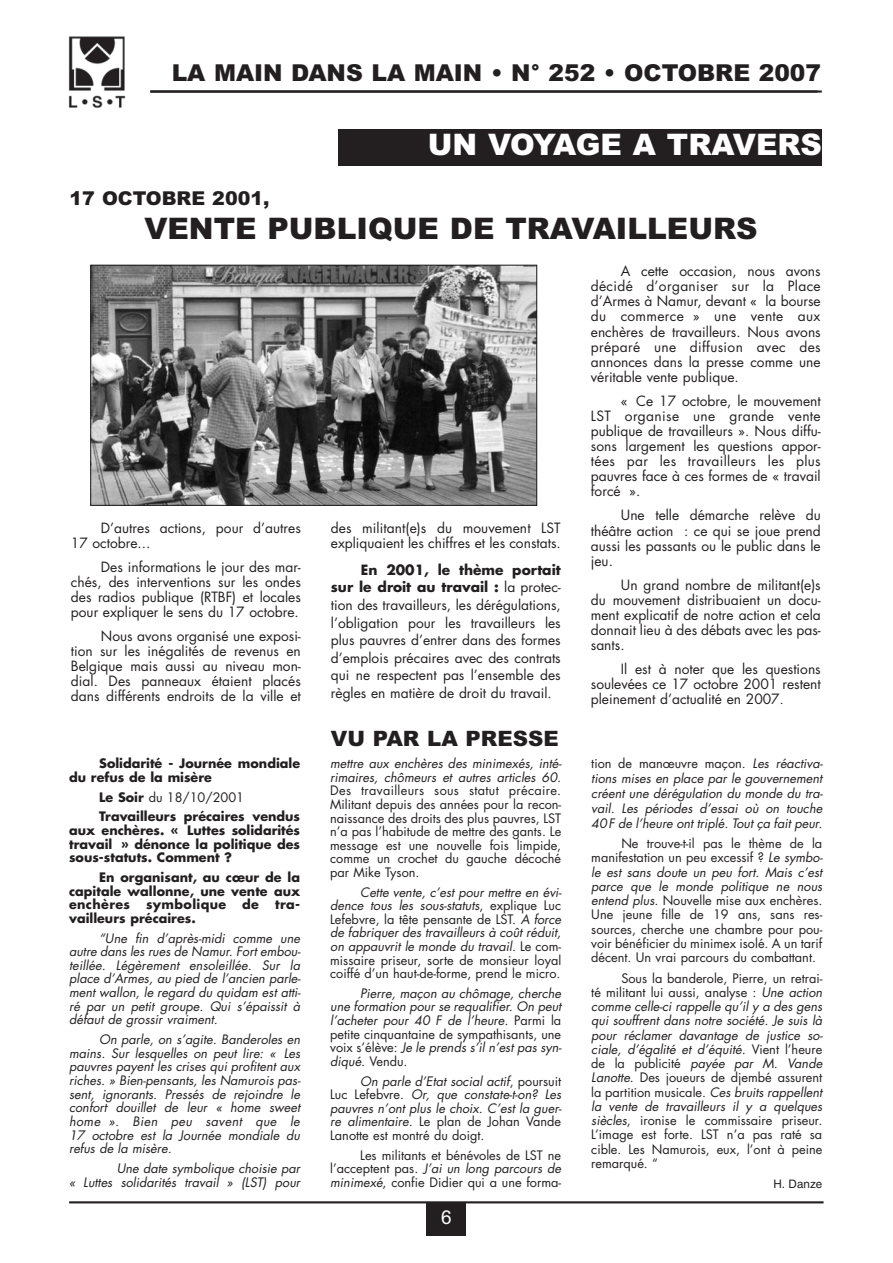
<style>
.page{position:relative;width:893px;height:1263px;background:#fff}
.page>*{position:absolute;margin:0;border:0;box-sizing:border-box;transform-origin:0 0}
.t1{font:900 29.7px "Arial";color:#231f20}
.t2{font:900 29.7px "Arial";color:#fff}
.t3{font:900 23.25px "Arial";color:#231f20}
.t4{font:900 21.15px "Arial";color:#231f20}
.t5{font:900 19.05px "Arial";color:#231f20}
.t6{font:19.05px "Arial";color:#fff}
.t7{font:13.8px/15.1px "Futura";color:#231f20;text-align:justify}
.t8{font:italic 12.75px/13.6px "Futura";color:#231f20}
.t9{font:12.75px/14.2px "Futura";color:#231f20}
.t10{font:700 12.75px/13.6px "Futura";color:#231f20}
.t11{font:700 12.75px "Futura";letter-spacing:.025em;color:#231f20}
.t12{font:11.7px "Helvetica";color:#231f20}
.s1{font-weight:400}
.s2{font-weight:700}
.s3{font-style:normal}
.s4{font-style:italic}
.s5{font-size:12.75px}
</style>
<div class="page">
<div style="left:427px;top:1202px;width:39px;height:34px;background:#231f20"></div>
<hr style="left:69px;top:1201px;width:754px;height:2px;background:#231f20">
<img style="left:68px;top:36px;width:58px;height:72px">
<hr style="left:150px;top:90px;width:672px;height:3px;background:#231f20">
<div style="left:338px;top:130px;width:484px;height:36px;background:#231f20"></div>
<img style="left:92px;top:267px;width:443px;height:237px">
<div style="left:90px;top:265px;width:447px;height:241px;border:1px solid #231f20"></div>
<h2 class="t3" style="left:172px;top:60px;width:651px">LA MAIN DANS LA MAIN • N° 252 • OCTOBRE 2007</h2>
<h1 class="t2" style="left:428px;top:128px;width:396px">UN VOYAGE A TRAVERS</h1>
<h3 class="t5" style="left:70px;top:187px;width:201px">17 OCTOBRE 2001,</h3>
<h1 class="t1" style="left:144px;top:211px;width:615px">VENTE PUBLIQUE DE TRAVAILLEURS</h1>
<p class="t7" style="left:71px;top:522px;width:231px;text-indent:30px">D’autres actions, pour d’autres<br>17 octobre...</p>
<p class="t7" style="left:71px;top:561px;width:231px;text-indent:30px">Des informations le jour des mar&shy;chés, des interventions sur les ondes des radios publique (RTBF) et locales pour expliquer le sens du 17 octobre.</p>
<p class="t7" style="left:71px;top:630px;width:231px;text-indent:30px">Nous avons organisé une exposi&shy;tion sur les inégalités de revenus en Belgique mais aussi au niveau mon&shy;dial. Des panneaux étaient placés dans différents endroits de la ville et</p>
<p class="t10" style="left:69px;top:758px;width:233px;text-indent:30px">Solidarité - Journée mondiale du refus de la misère</p>
<p class="t10" style="left:99px;top:788px;width:202px;line-height:19.6px">Le Soir <span class="s1">du 18/10/2001<br></span>Travailleurs précaires vendus</p>
<p class="t10" style="left:69px;top:824px;width:233px;text-align:justify">aux enchères. « Luttes solidarités travail » dénonce la politique des sous-statuts. Comment ?</p>
<p class="t10" style="left:69px;top:871px;width:233px;text-align:justify;text-indent:30px">En organisant, au cœur de la capitale wallonne, une vente aux enchères</p>
<p class="t11" style="left:146px;top:899px;width:82px">symbolique</p>
<p class="t10" style="left:242px;top:899px;width:18px">de</p>
<p class="t10" style="left:275px;top:899px;width:27px">tra-</p>
<p class="t10" style="left:69px;top:912px;width:128px">vailleurs précaires.</p>
<p class="t8" style="left:69px;top:932px;width:235px;text-align:justify;text-indent:30px">“Une fin d’après-midi comme une autre dans les rues de Namur. Fort embou&shy;teillée. Légèrement ensoleillée. Sur la place d’Armes, au pied de l’ancien parle&shy;ment wallon, le regard du quidam est atti&shy;ré par un petit groupe. Qui s’épaissit à défaut de grossir vraiment.</p>
<p class="t8" style="left:69px;top:1034px;width:235px;text-align:justify;text-indent:30px">On parle, on s’agite. Banderoles en mains. Sur lesquelles on peut lire: « Les pauvres payent les crises qui profitent aux riches. » Bien-pensants, les Namurois pas&shy;sent, ignorants. Pressés de rejoindre le confort douillet de leur « home sweet home ». Bien peu savent que le 17 octobre est la Journée mondiale du refus de la misère.</p>
<p class="t8" style="left:69px;top:1163px;width:235px;text-align:right">Une date symbolique choisie par<br>« Luttes solidarités travail » (LST) pour</p>
<p class="t7" style="left:331px;top:522px;width:231px">des militant(e)s du mouvement LST expliquaient les chiffres et les constats.</p>
<p class="t7" style="left:331px;top:562px;width:231px;line-height:17.5px;text-indent:30px"><span class="s2">En 2001, le thème portait sur le droit au travail :</span> la protec&shy;tion des travailleurs, les dérégulations, l’obligation pour les travailleurs les plus pauvres d’entrer dans des formes d’emplois précaires avec des contrats qui ne respectent pas l’ensemble des règles en matière de droit du travail.</p>
<h3 class="t4" style="left:331px;top:727px;width:229px">VU PAR LA PRESSE</h3>
<p class="t8" style="left:330px;top:758px;width:235px">mettre aux enchères des minimexés, inté&shy;rimaires, chômeurs et autres articles 60.</p>
<p class="t9" style="left:330px;top:785px;width:233px;line-height:13.6px;text-align:justify">Des travailleurs sous statut précaire.<br>Militant depuis des années pour la recon&shy;naissance des droits des plus pauvres, LST n’a pas l’habitude de mettre des gants. Le message est une nouvelle fois limpide, comme un crochet du gauche décoché par Mike Tyson.</p>
<p class="t8" style="left:330px;top:886px;width:235px;text-indent:30px">Cette vente, c’est pour mettre en évi&shy;dence tous les sous-statuts<span class="s3">, ex p l i q u e L u c Lefebvre, la tête pensante de LST.</span> A force de fabriquer des travailleurs à coût réduit, on appauvrit le monde du travail. <span class="s3">Le c o m - missaire priseur, sorte de monsieur loyal coiffé d’un haut-de-forme, prend le micro.</span></p>
<p class="t8" style="left:330px;top:987px;width:235px;text-indent:30px">Pierre, maçon au chômage, cherche une formation pour se requalifier. On peut l’acheter pour 40 F de l’heure. <span class="s3">P a r m i l a petite cinquantaine de sympathisants, une vo i x s ’ é l ève :</span> Je le prends s’il n’est pas syn&shy;diqué. <span class="s3">Vendu.</span></p>
<p class="t8" style="left:330px;top:1075px;width:235px;text-indent:30px">On parle d’Etat social actif<span class="s3">, p o u rs u i t L u c Le fe bv re .</span> Or, que constate-t-on? Les pauvres n’ont plus le choix. C’est la guer&shy;re alimentaire. <span class="s3">Le plan de Johan Vande Lanotte est montré du doigt.</span></p>
<p class="t9" style="left:330px;top:1149px;width:235px;line-height:13.6px;text-indent:30px">Les militants et bénévoles de LST ne l’acceptent pas. <span class="s4">J’ai un long parcours de minimexé</span>, confie Didier qui a une forma-</p>
<h3 class="t6" style="left:441px;top:1210px;width:12px">6</h3>
<p class="t7" style="left:591px;top:265px;width:231px;text-indent:30px">A cette occasion, nous avons décidé d’organiser sur la Place d’Armes à Namur, devant « la bourse du commerce » une vente aux enchères de travailleurs. Nous avons préparé une diffusion avec des annonces dans la presse comme une véritable vente publique.</p>
<p class="t7" style="left:591px;top:394px;width:231px;text-indent:30px">« Ce 17 octobre, le mouvement LST organise une grande vente publique de travailleurs ». Nous diffu&shy;sons largement les questions appor&shy;tées par les travailleurs les plus pauvres face à ces formes de « travail forcé ».</p>
<p class="t7" style="left:591px;top:509px;width:231px;text-indent:30px">Une telle démarche relève du théâtre action : ce qui se joue prend aussi les passants ou le public dans le jeu.</p>
<p class="t7" style="left:591px;top:578px;width:231px;text-indent:30px">Un grand nombre de militant(e)s du mouvement distribuaient un docu&shy;ment explicatif de notre action et cela donnait lieu à des débats avec les pas&shy;sants.</p>
<p class="t7" style="left:591px;top:663px;width:231px;text-indent:30px">Il est à noter que les questions soulevées ce 17 octobre 2001 restent pleinement d’actualité en 2007<span class="s5">.</span></p>
<p class="t8" style="left:591px;top:757px;width:235px;line-height:14.9px;text-align:justify"><span class="s3">tion de manœuvre maçon.</span> Les réactiva&shy;tions mises en place par le gouvernement créent une dérégulation du monde du tra&shy;vail. Les périodes d’essai où on touche 40F de l’heure ont triplé. Tout ça fait peur.</p>
<p class="t9" style="left:591px;top:837px;width:235px;text-indent:30px">Ne trouve-t-il pas le thème de la manifestation un peu excessif ? <span class="s4">Le symbo&shy;le est sans doute un peu fort. Mais c’est parce que le monde politique ne nous entend plus.</span> Nouvelle mise aux enchères.<br>Une jeune fille de 19 ans, sans res&shy;sources, cherche une chambre pour pou&shy;voir bénéficier du minimex isolé. A un tarif décent. Un vrai parcours du combattant.</p>
<p class="t9" style="left:591px;top:972px;width:235px;text-indent:30px">Sous la banderole, Pierre, un retrai&shy;té militant lui aussi, analyse : <span class="s4">Une action comme celle-ci rappelle qu’il y a des gens qui souffrent dans notre société. Je suis là pour réclamer davantage de justice so - ciale, d’égalité et d’équité.</span> Vi e n t l ’ h e u re de la publicité <span class="s4">payée par M. Vande Lanotte</span>. Des joueurs de djembé assurent la partition musicale. <span class="s4">Ces bruits rappellent la vente de travailleurs il y a quelques siècles</span>, ironise le commissaire priseur.<br>L’image est forte. LST n’a pas raté sa cible. Les Namurois, eux, l’ont à peine remarqué. “</p>
<p class="t12" style="left:773px;top:1179px;width:50px">H. Danze</p>
</div>
